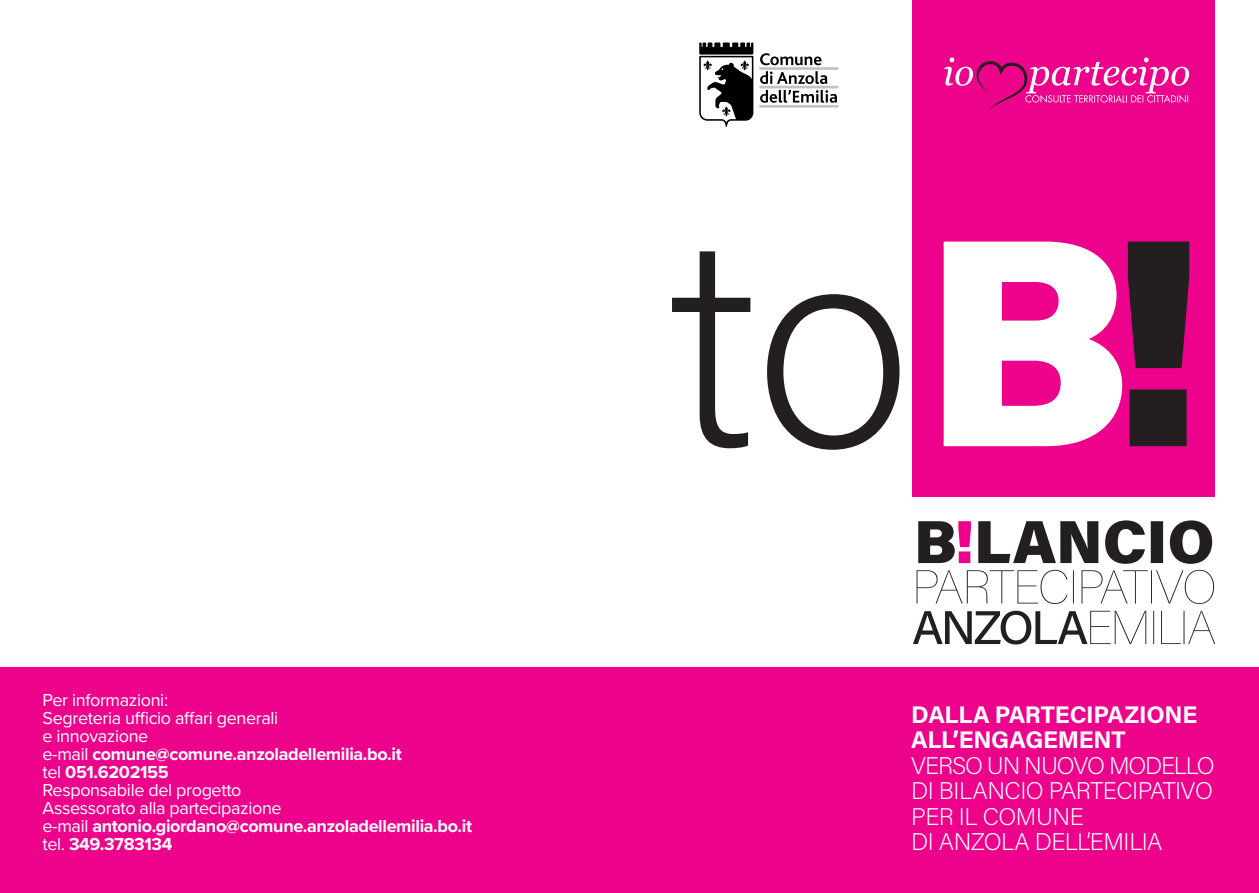
<style>
.page{position:relative;width:1259px;height:893px;background:#fff}
.page>*{position:absolute;margin:0;border:0;box-sizing:border-box;transform-origin:0 0}
.t1{font:200 24px "Acumin Pro";letter-spacing:-.025em;color:#fff}
.t2{font:700 24px/25.5px "Acumin Pro";letter-spacing:-.01em;color:#fff}
.t3{font:200 24px "Acumin Pro";letter-spacing:-.05em;color:#fff}
.t4{font:700 18px "Proxima Nova";letter-spacing:-.02em;color:#fff}
.t5{font:18px "Proxima Nova";letter-spacing:-.02em;color:#fff}
.s1{font-weight:400}
</style>
<div class="page">
<div style="left:912px;top:0;width:303px;height:497px;background:#ed028c"></div>
<svg style="left:943px;top:242px;width:246px;height:204px"></svg>
<svg style="left:672px;top:251px;width:227px;height:199px"></svg>
<svg style="left:913px;top:611px;width:302px;height:33px"></svg>
<svg style="left:916px;top:570px;width:298px;height:34px"></svg>
<svg style="left:978px;top:520px;width:234px;height:44px"></svg>
<svg style="left:918px;top:521px;width:53px;height:42px"></svg>
<div style="left:0;top:668px;width:1259px;height:225px;background:#ed028c"></div>
<svg style="left:760px;top:90px;width:77px;height:13px"></svg>
<svg style="left:760px;top:71px;width:67px;height:13px"></svg>
<svg style="left:760px;top:53px;width:61px;height:12px"></svg>
<hr style="left:760px;top:67px;width:77px;height:3px;background:#c2c3c3">
<hr style="left:760px;top:86px;width:77px;height:2px;background:#c2c3c3">
<hr style="left:760px;top:105px;width:77px;height:3px;background:#c2c3c3">
<svg style="left:699px;top:43px;width:54px;height:84px"></svg>
<svg style="left:944px;top:57px;width:245px;height:55px"></svg>
<p class="t5" style="left:43px;top:687px;width:127px">Per informazioni:</p>
<p class="t5" style="left:43px;top:705px;width:237px">Segreteria ufficio affari generali</p>
<p class="t5" style="left:43px;top:723px;width:107px">e innovazione</p>
<p class="t4" style="left:43px;top:741px;width:361px"><span class="s1">e-mail</span> comune@comune.anzoladellemilia.bo.it</p>
<p class="t4" style="left:43px;top:759px;width:128px"><span class="s1">tel</span> 051.6202155</p>
<p class="t5" style="left:43px;top:777px;width:200px">Responsabile del progetto</p>
<p class="t5" style="left:43px;top:795px;width:241px">Assessorato alla partecipazione</p>
<p class="t4" style="left:43px;top:813px;width:431px"><span class="s1">e-mail</span> antonio.giordano@comune.anzoladellemilia.bo.it</p>
<p class="t4" style="left:43px;top:831px;width:131px"><span class="s1">tel.</span> 349.3783134</p>
<p class="t2" style="left:911px;top:701px;width:288px">DALLA PARTECIPAZIONE<br>ALL’ENGAGEMENT</p>
<p class="t3" style="left:911px;top:749px;width:305px">VERSO UN NUOVO MODELLO</p>
<p class="t1" style="left:911px;top:774px;width:303px">DI BILANCIO PARTECIPATIVO</p>
<p class="t1" style="left:911px;top:800px;width:174px">PER IL COMUNE</p>
<p class="t1" style="left:911px;top:825px;width:253px">DI ANZOLA DELL’EMILIA</p>
</div>
